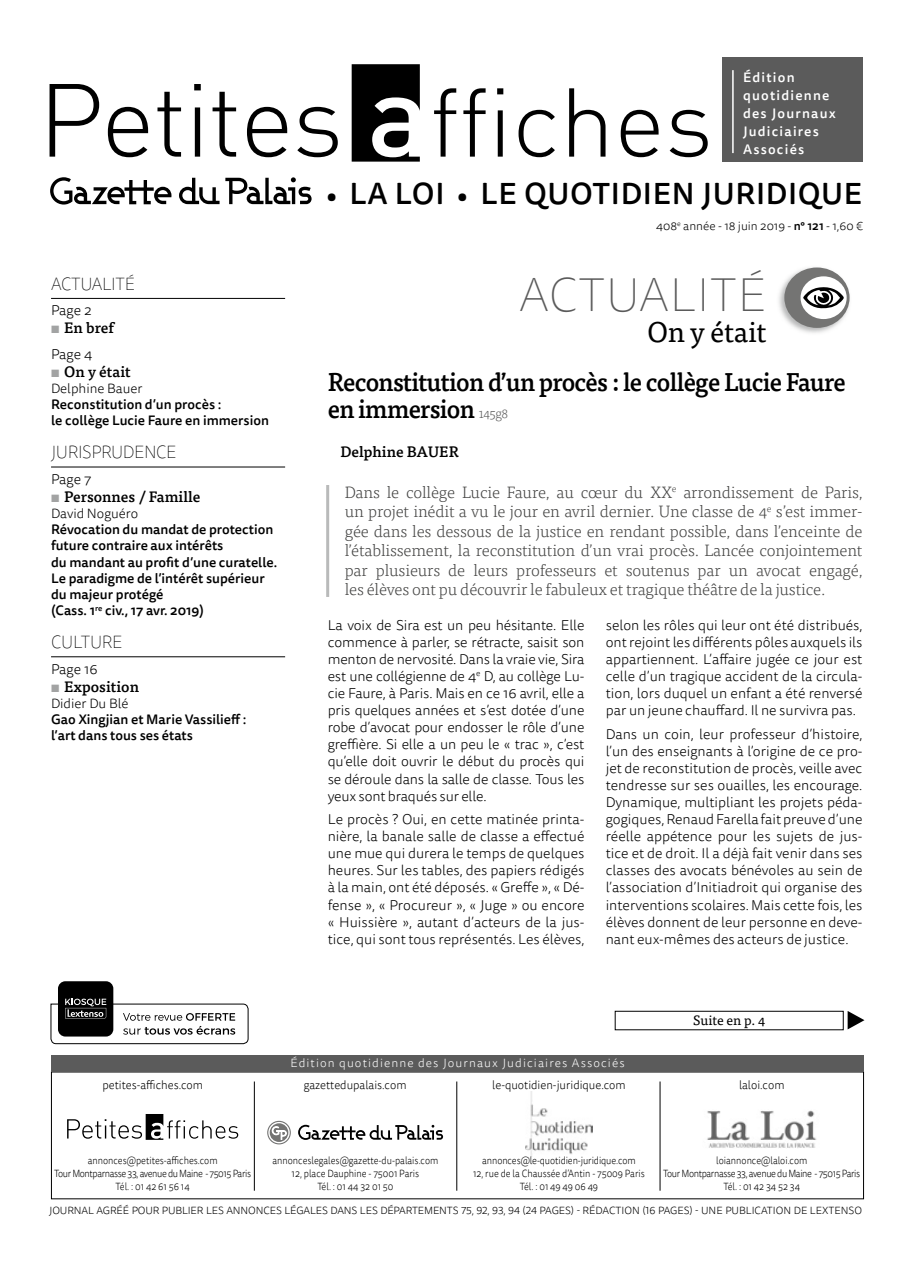
<style>
.page{position:relative;width:915px;height:1263px;background:#fff}
.page>*{position:absolute;margin:0;border:0;box-sizing:border-box;transform-origin:0 0}
.t1{font:100 48px "Tisa Sans OT";letter-spacing:.01em;color:#5b5b5b}
.t2{font:500 30px "Tisa Sans OT";letter-spacing:.02em;color:#000}
.t3{font:28.5px "Tisa OT";letter-spacing:-.01em;color:#000}
.t4{font:500 25.5px/27px "Tisa OT";letter-spacing:-.03em;color:#000;scale:.95 1}
.t5{font:100 18px "Tisa Sans OT";letter-spacing:-.02em;color:#000;scale:.95 1}
.t6{font:300 16.5px/19.5px "Tisa OT";letter-spacing:-.01em;color:#444443;text-align:justify}
.t7{font:500 15px "Tisa OT";color:#000}
.t8{font:300 14.25px/17.1px "Tisa Sans OT";color:#000;text-align:justify}
.t9{font:500 13.5px/16.2px "Tisa Sans OT";color:#000}
.t10{font:500 13.5px/18px "Tisa Sans OT";letter-spacing:.09em;color:#fff}
.t11{font:300 13.5px "Tisa Sans OT";color:#000}
.t12{font:13.5px "Tisa OT";color:#000}
.t13{font:300 12px "Tisa Sans OT";color:#000;scale:.95 1}
.t14{font:300 12px "Tisa Sans OT";letter-spacing:.09em;color:#fff}
.t15{font:300 12px "Tisa Sans OT";color:#000}
.t16{font:300 10.5px/12.6px "Tisa Sans OT";letter-spacing:-.04em;color:#000;text-align:center;scale:.88 1}
.t17{font:300 10.5px/12.6px "Tisa Sans OT";letter-spacing:-.01em;color:#000;text-align:center;scale:.88 1}
.t18{font:300 10.5px "Tisa Sans OT";letter-spacing:-.01em;color:#000}
.s1{font-weight:700;color:#a2a3a3}
.s2{font-size:27px}
.s3{font-weight:500}
.s4{font-weight:300;font-size:13.5px;color:#5b5b5b}
</style>
<div class="page">
<div style="left:721px;top:58px;width:140px;height:104px;background:#5b5b5b"></div>
<hr style="left:732px;top:70px;width:1px;height:83px;background:#fff">
<svg style="left:50px;top:84px;width:49px;height:73px"></svg>
<svg style="left:108px;top:107px;width:40px;height:50px"></svg>
<svg style="left:157px;top:92px;width:24px;height:65px"></svg>
<svg style="left:194px;top:84px;width:7px;height:73px"></svg>
<svg style="left:212px;top:92px;width:24px;height:65px"></svg>
<svg style="left:247px;top:107px;width:40px;height:50px"></svg>
<svg style="left:297px;top:107px;width:40px;height:50px"></svg>
<svg style="left:351px;top:64px;width:68px;height:98px"></svg>
<svg style="left:434px;top:88px;width:22px;height:69px"></svg>
<svg style="left:463px;top:88px;width:22px;height:69px"></svg>
<svg style="left:497px;top:88px;width:6px;height:69px"></svg>
<svg style="left:518px;top:110px;width:36px;height:47px"></svg>
<svg style="left:569px;top:88px;width:36px;height:69px"></svg>
<svg style="left:620px;top:110px;width:38px;height:47px"></svg>
<svg style="left:669px;top:110px;width:38px;height:47px"></svg>
<svg style="left:50px;top:177px;width:121px;height:28px"></svg>
<svg style="left:179px;top:178px;width:40px;height:26px"></svg>
<svg style="left:225px;top:177px;width:86px;height:27px"></svg>
<img style="left:525px;top:1091px;width:67px;height:65px">
<svg style="left:67px;top:1114px;width:171px;height:26px"></svg>
<img style="left:707px;top:1110px;width:110px;height:38px">
<hr style="left:659px;top:1081px;width:1px;height:110px;background:#000">
<hr style="left:456px;top:1081px;width:1px;height:110px;background:#000">
<hr style="left:254px;top:1081px;width:1px;height:110px;background:#000">
<svg style="left:269px;top:1123px;width:19px;height:19px"></svg>
<svg style="left:298px;top:1125px;width:145px;height:15px"></svg>
<svg style="left:271px;top:1126px;width:16px;height:14px"></svg>
<div style="left:267px;top:1121px;width:24px;height:23px;border:1px solid #747473;border-radius:50%"></div>
<div style="left:51px;top:1055px;width:812px;height:16px;background:#5b5b5b"></div>
<div style="left:58px;top:981px;width:55px;height:55px;background:#000;border-radius:7px"></div>
<svg style="left:50px;top:999px;width:199px;height:45px"></svg>
<div style="left:614px;top:1011px;width:229px;height:19px;border:1px solid #000"></div>
<svg style="left:847px;top:1011px;width:17px;height:18px"></svg>
<hr style="left:51px;top:298px;width:234px;height:1px;background:#000">
<hr style="left:51px;top:467px;width:234px;height:1px;background:#000">
<hr style="left:51px;top:656px;width:234px;height:1px;background:#000">
<img style="left:779px;top:268px;width:71px;height:65px">
<div style="left:784px;top:267px;width:65px;height:61px;background:#747473;border-radius:50%"></div>
<div style="left:800px;top:276px;width:46px;height:43px;background:#fff;border-radius:50%"></div>
<svg style="left:802px;top:287px;width:41px;height:21px"></svg>
<hr style="left:326px;top:485px;width:3px;height:112px;background:#b9baba">
<p class="t5" style="left:51px;top:273px;width:63px">ACTUALITÉ</p>
<p class="t8" style="left:51px;top:303px;width:42px">Page 2</p>
<p class="t7" style="left:51px;top:319px;width:64px"><span class="s1">▪</span> En bref</p>
<p class="t8" style="left:51px;top:346px;width:43px">Page 4</p>
<p class="t7" style="left:51px;top:362px;width:81px"><span class="s1">▪</span> On y était</p>
<p class="t11" style="left:51px;top:380px;width:93px">Delphine Bauer</p>
<p class="t9" style="left:51px;top:397px;width:219px">Reconstitution d’un procès :<br>le collège Lucie Faure en immersion</p>
<p class="t5" style="left:51px;top:441px;width:133px">JU RISPRU DENCE</p>
<p class="t8" style="left:51px;top:471px;width:42px">Page 7</p>
<p class="t7" style="left:51px;top:487px;width:151px"><span class="s1">▪</span> Personnes / Famille</p>
<p class="t11" style="left:51px;top:505px;width:89px">David Noguéro</p>
<p class="t9" style="left:51px;top:522px;width:228px">Révocation du mandat de protection future contraire aux intérêts<br>du mandant au profit d’une curatelle.<br>Le paradigme de l’intérêt supérieur du majeur protégé<br>(Cass. 1<sup>re</sup> civ., 17 avr. 2019)</p>
<p class="t5" style="left:51px;top:631px;width:12px">CULTU</p>
<p class="t5" style="left:102px;top:631px;width:23px">RE</p>
<p class="t8" style="left:51px;top:661px;width:48px">Page 16</p>
<p class="t7" style="left:51px;top:677px;width:89px"><span class="s1">▪</span> Exposition</p>
<p class="t11" style="left:51px;top:695px;width:79px">Didier Du Blé</p>
<p class="t9" style="left:51px;top:712px;width:197px">Gao Xingjian et Marie Vassilieff : l’art dans tous ses états</p>
<p class="t10" style="left:742px;top:69px;width:94px">Édition quotidienne des Journaux<br>Judiciaires<br>Associés</p>
<h2 class="t2" style="left:326px;top:175px;width:537px"><span class="s2">•</span> LA LOI <span class="s2">•</span> LE QUOTIDIEN JURIDIQUE</h2>
<p class="t15" style="left:656px;top:219px;width:208px">408<sup>e</sup> année - 18 juin 2019 - <span class="s3">n° 121</span> - 1,60 €</p>
<h1 class="t1" style="left:519px;top:267px;width:248px">ACTUALITÉ</h1>
<h3 class="t3" style="left:647px;top:315px;width:120px">On y était</h3>
<h3 class="t4" style="left:327px;top:369px;width:546px">Reconstitution d’un procès : le collège Lucie Faure en immersion <span class="s4">145g8</span></h3>
<p class="t7" style="left:340px;top:443px;width:120px">Delphine BAUER</p>
<p class="t6" style="left:344px;top:483px;width:519px">Dans le collège Lucie Faure, au cœur du XX<sup>e</sup> arrondissement de Paris, un projet inédit a vu le jour en avril dernier. Une classe de 4<sup>e</sup> s’est immer&shy;gée dans les dessous de la justice en rendant possible, dans l’enceinte de l’établissement, la reconstitution d’un vrai procès. Lancée conjointement par plusieurs de leurs professeurs et soutenus par un avocat engagé, les élèves ont pu découvrir le fabuleux et tragique théâtre de la justice.</p>
<p class="t8" style="left:327px;top:617px;width:258px">La voix de Sira est un peu hésitante. Elle commence à parler, se rétracte, saisit son menton de nervosité. Dans la vraie vie, Sira est une collégienne de 4<sup>e</sup> D, au collège Lu&shy;cie Faure, à Paris. Mais en ce 16 avril, elle a pris quelques années et s’est dotée d’une robe d’avocat pour endosser le rôle d’une greffière. Si elle a un peu le « trac », c’est qu’elle doit ouvrir le début du procès qui se déroule dans la salle de classe. Tous les yeux sont braqués sur elle.</p>
<p class="t8" style="left:327px;top:811px;width:258px">Le procès ? Oui, en cette matinée printa&shy;nière, la banale salle de classe a effectué une mue qui durera le temps de quelques heures. Sur les tables, des papiers rédigés à la main, ont été déposés. « Greffe », « Dé&shy;fense », « Procureur », « Juge » ou encore « Huissière », autant d’acteurs de la jus&shy;tice, qui sont tous représentés. Les élèves,</p>
<p class="t8" style="left:605px;top:617px;width:258px">selon les rôles qui leur ont été distribués, ont rejoint les différents pôles auxquels ils appartiennent. L’affaire jugée ce jour est celle d’un tragique accident de la circula&shy;tion, lors duquel un enfant a été renversé par un jeune chauffard. Il ne survivra pas.</p>
<p class="t8" style="left:605px;top:726px;width:258px">Dans un coin, leur professeur d’histoire, l’un des enseignants à l’origine de ce pro&shy;jet de reconstitution de procès, veille avec tendresse sur ses ouailles, les encourage.<br>Dynamique, multipliant les projets péda&shy;gogiques, Renaud Farella fait preuve d’une réelle appétence pour les sujets de jus&shy;tice et de droit. Il a déjà fait venir dans ses classes des avocats bénévoles au sein de l’association d’Initiadroit qui organise des interventions scolaires. Mais cette fois, les élèves donnent de leur personne en deve&shy;nant eux-mêmes des acteurs de justice.</p>
<p class="t13" style="left:102px;top:1077px;width:107px">petites-affiches.com</p>
<p class="t14" style="left:290px;top:1055px;width:335px">Édition quotidienne des Journaux Judiciaires Associés</p>
<p class="t12" style="left:693px;top:1013px;width:73px">Suite en p. 4</p>
<p class="t13" style="left:303px;top:1077px;width:110px">gazettedupalais.com</p>
<p class="t13" style="left:492px;top:1077px;width:142px">le-quotidien-juridique.com</p>
<p class="t13" style="left:738px;top:1077px;width:49px">laloi.com</p>
<p class="t16" style="left:54px;top:1155px;width:225px">annonces@petites-affiches.com<br>Tour Montparnasse 33, avenue du Maine - 75015 Paris<br>Tél. : 01 42 61 56 14</p>
<p class="t17" style="left:272px;top:1155px;width:190px">annonceslegales@gazette-du-palais.com<br>12, place Dauphine - 75001 Paris<br>Tél. : 01 44 32 01 50</p>
<p class="t17" style="left:473px;top:1155px;width:197px">annonces@le-quotidien-juridique.com<br>12, rue de la Chaussée d’Antin - 75009 Paris<br>Tél. : 01 49 49 06 49</p>
<p class="t16" style="left:663px;top:1155px;width:225px">loiannonce@laloi.com<br>Tour Montparnasse 33, avenue du Maine - 75015 Paris<br>Tél. : 01 42 34 52 34</p>
<p class="t18" style="left:49px;top:1204px;width:814px">JOURNAL AGRÉÉ POUR PUBLIER LES ANNONCES LÉGALES DANS LES DÉPARTEMENTS 75, 92, 93, 94 (24 PAGES) - RÉDACTION (16 PAGES) - UNE PUBLICATION DE LEXTENSO</p>
</div>
